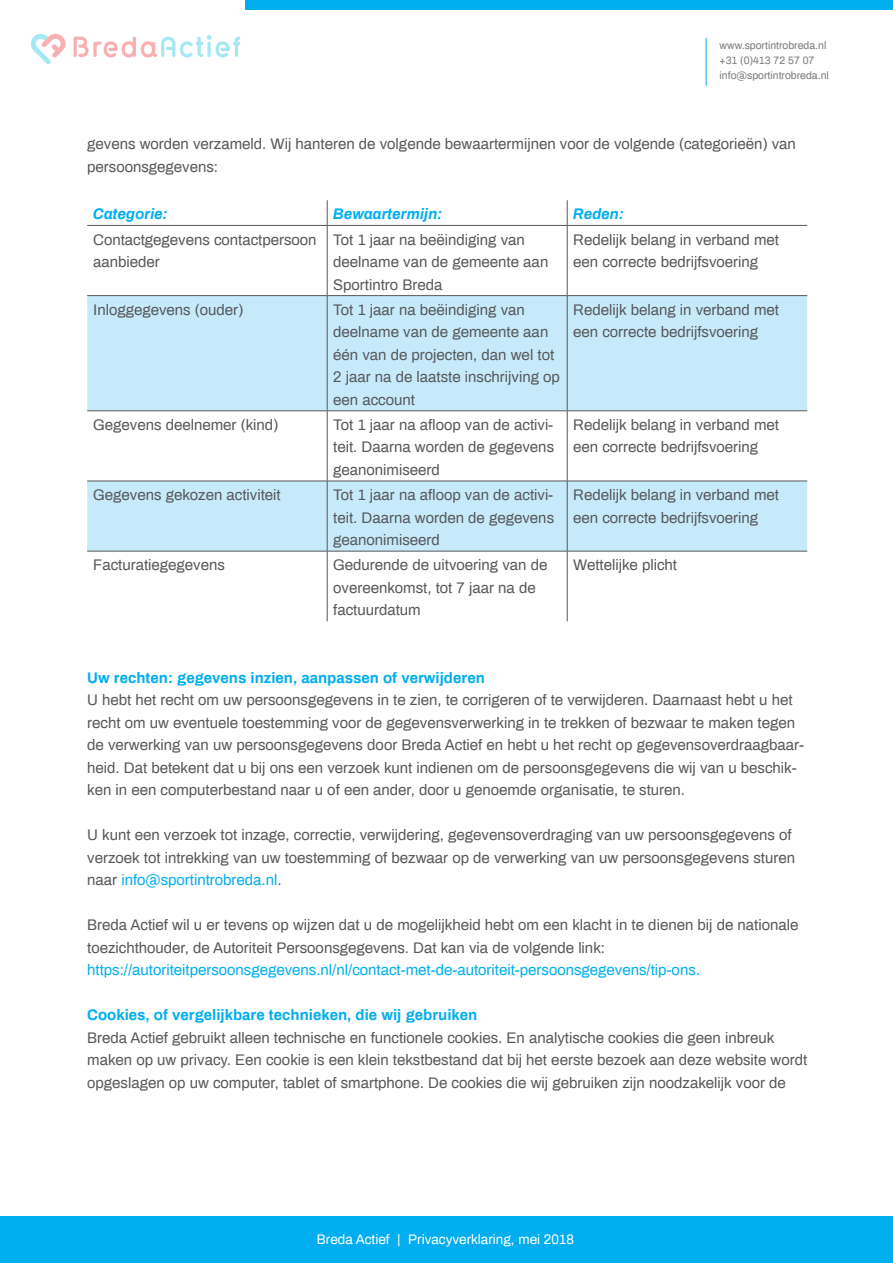
<style>
.page{position:relative;width:893px;height:1263px;background:#fff}
.page>*{position:absolute;margin:0;border:0;box-sizing:border-box;transform-origin:0 0}
.t1{font:15px/22.5px "Archivo";color:#57585a}
.t2{font:700 15px "Archivo";color:#00aeef}
.t3{font:15px "Archivo";color:#00aeef}
.t4{font:italic 700 15px "Archivo";color:#00aeef}
.t5{font:13.5px "Archivo";color:#fff}
.t6{font:10.5px/15px "Archivo";color:#787a7d}
.s1{color:#00aeef}
</style>
<div class="page">
<hr style="left:706px;top:38px;width:1px;height:48px;background:#00aeef">
<div style="left:0;top:1216px;width:893px;height:47px;background:#00aeef"></div>
<div style="left:245px;top:0;width:648px;height:10px;background:#00aeef"></div>
<svg style="left:74px;top:35px;width:166px;height:22px"></svg>
<svg style="left:31px;top:34px;width:34px;height:30px"></svg>
<div style="left:87px;top:296px;width:720px;height:114px;background:#c6eafa"></div>
<svg style="left:87px;top:411px;width:720px;height:210px"></svg>
<svg style="left:567px;top:200px;width:1px;height:25px"></svg>
<hr style="left:567px;top:226px;width:1px;height:69px;background:#57585a">
<hr style="left:567px;top:296px;width:1px;height:115px;background:#57585a">
<hr style="left:567px;top:411px;width:1px;height:70px;background:#57585a">
<hr style="left:567px;top:481px;width:1px;height:70px;background:#57585a">
<hr style="left:567px;top:551px;width:1px;height:70px;background:#57585a">
<svg style="left:327px;top:200px;width:1px;height:25px"></svg>
<hr style="left:87px;top:225px;width:240px;height:1px;background:#57585a">
<hr style="left:327px;top:225px;width:240px;height:1px;background:#57585a">
<hr style="left:327px;top:226px;width:1px;height:69px;background:#57585a">
<hr style="left:567px;top:225px;width:240px;height:1px;background:#57585a">
<hr style="left:87px;top:295px;width:240px;height:1px;background:#57585a">
<hr style="left:327px;top:295px;width:240px;height:1px;background:#57585a">
<hr style="left:327px;top:296px;width:1px;height:115px;background:#57585a">
<hr style="left:567px;top:295px;width:240px;height:1px;background:#57585a">
<hr style="left:87px;top:410px;width:240px;height:1px;background:#57585a">
<hr style="left:327px;top:410px;width:240px;height:1px;background:#57585a">
<hr style="left:327px;top:411px;width:1px;height:70px;background:#57585a">
<hr style="left:567px;top:410px;width:240px;height:1px;background:#57585a">
<hr style="left:87px;top:481px;width:240px;height:1px;background:#57585a">
<hr style="left:327px;top:481px;width:240px;height:1px;background:#57585a">
<hr style="left:327px;top:481px;width:1px;height:70px;background:#57585a">
<hr style="left:567px;top:481px;width:240px;height:1px;background:#57585a">
<hr style="left:87px;top:551px;width:240px;height:1px;background:#57585a">
<hr style="left:327px;top:551px;width:240px;height:1px;background:#57585a">
<hr style="left:327px;top:551px;width:1px;height:70px;background:#57585a">
<hr style="left:567px;top:551px;width:240px;height:1px;background:#57585a">
<p class="t6" style="left:720px;top:38px;width:111px">www.sportintrobreda.nl +31 (0)413 72 57 07 info@sportintrobreda.nl</p>
<p class="t1" style="left:87px;top:132px;width:710px">gevens worden verzameld. Wij hanteren de volgende bewaartermijnen voor de volgende (categorieën) van persoonsgegevens:</p>
<p class="t4" style="left:93px;top:204px;width:76px">Categorie:</p>
<p class="t4" style="left:333px;top:204px;width:111px">Bewaartermijn:</p>
<p class="t4" style="left:573px;top:204px;width:52px">Reden:</p>
<p class="t1" style="left:93px;top:227px;width:225px">Contactgegevens contactpersoon aanbieder</p>
<p class="t1" style="left:333px;top:227px;width:217px">Tot 1 jaar na beëindiging van deelname van de gemeente aan<br>Sportintro Breda</p>
<p class="t1" style="left:573px;top:227px;width:207px">Redelijk belang in verband met een correcte bedrijfsvoering</p>
<p class="t1" style="left:93px;top:298px;width:152px">Inloggegevens (ouder)</p>
<p class="t1" style="left:333px;top:298px;width:228px">Tot 1 jaar na beëindiging van deelname van de gemeente aan één van de projecten, dan wel tot<br>2 jaar na de laatste inschrijving op een account</p>
<p class="t1" style="left:573px;top:298px;width:207px">Redelijk belang in verband met een correcte bedrijfsvoering</p>
<p class="t1" style="left:93px;top:413px;width:187px">Gegevens deelnemer (kind)</p>
<p class="t1" style="left:333px;top:413px;width:222px;text-align:justify">Tot 1 jaar na afloop van de activi&shy;teit. Daarna worden de gegevens geanonimiseerd</p>
<p class="t1" style="left:573px;top:413px;width:207px">Redelijk belang in verband met een correcte bedrijfsvoering</p>
<p class="t1" style="left:93px;top:483px;width:189px">Gegevens gekozen activiteit</p>
<p class="t1" style="left:333px;top:483px;width:222px;text-align:justify">Tot 1 jaar na afloop van de activi&shy;teit. Daarna worden de gegevens geanonimiseerd</p>
<p class="t1" style="left:573px;top:483px;width:207px">Redelijk belang in verband met een correcte bedrijfsvoering</p>
<p class="t1" style="left:93px;top:553px;width:133px">Facturatiegegevens</p>
<p class="t1" style="left:333px;top:553px;width:216px">Gedurende de uitvoering van de overeenkomst, tot 7 jaar na de factuurdatum</p>
<p class="t1" style="left:573px;top:553px;width:105px">Wettelijke plicht</p>
<p class="t2" style="left:87px;top:667px;width:399px">Uw rechten: gegevens inzien, aanpassen of verwijderen</p>
<p class="t1" style="left:87px;top:688px;width:719px">U hebt het recht om uw persoonsgegevens in te zien, te corrigeren of te verwijderen. Daarnaast hebt u het recht om uw eventuele toestemming voor de gegevensverwerking in te trekken of bezwaar te maken tegen de verwerking van uw persoonsgegevens door Breda Actief en hebt u het recht op gegevensoverdraagbaar&shy;heid. Dat betekent dat u bij ons een verzoek kunt indienen om de persoonsgegevens die wij van u beschik&shy;ken in een computerbestand naar u of een ander, door u genoemde organisatie, te sturen.</p>
<p class="t1" style="left:87px;top:823px;width:709px">U kunt een verzoek tot inzage, correctie, verwijdering, gegevensoverdraging van uw persoonsgegevens of verzoek tot intrekking van uw toestemming of bezwaar op de verwerking van uw persoonsgegevens sturen naar <span class="s1">info@sportintrobreda.nl</span>.</p>
<p class="t1" style="left:87px;top:913px;width:713px">Breda Actief wil u er tevens op wijzen dat u de mogelijkheid hebt om een klacht in te dienen bij de nationale toezichthouder, de Autoriteit Persoonsgegevens. Dat kan via de volgende link:</p>
<p class="t3" style="left:87px;top:960px;width:614px">https://autoriteitpersoonsgegevens.nl/nl/contact-met-de-autoriteit-persoonsgegevens/tip-ons.</p>
<p class="t2" style="left:87px;top:1005px;width:392px">Cookies, of vergelijkbare technieken, die wij gebruiken</p>
<p class="t1" style="left:87px;top:1026px;width:722px">Breda Actief gebruikt alleen technische en functionele cookies. En analytische cookies die geen inbreuk maken op uw privacy. Een cookie is een klein tekstbestand dat bij het eerste bezoek aan deze website wordt opgeslagen op uw computer, tablet of smartphone. De cookies die wij gebruiken zijn noodzakelijk voor de</p>
<p class="t5" style="left:317px;top:1230px;width:259px">Breda Actief | Privacyverklaring, mei 2018</p>
</div>
